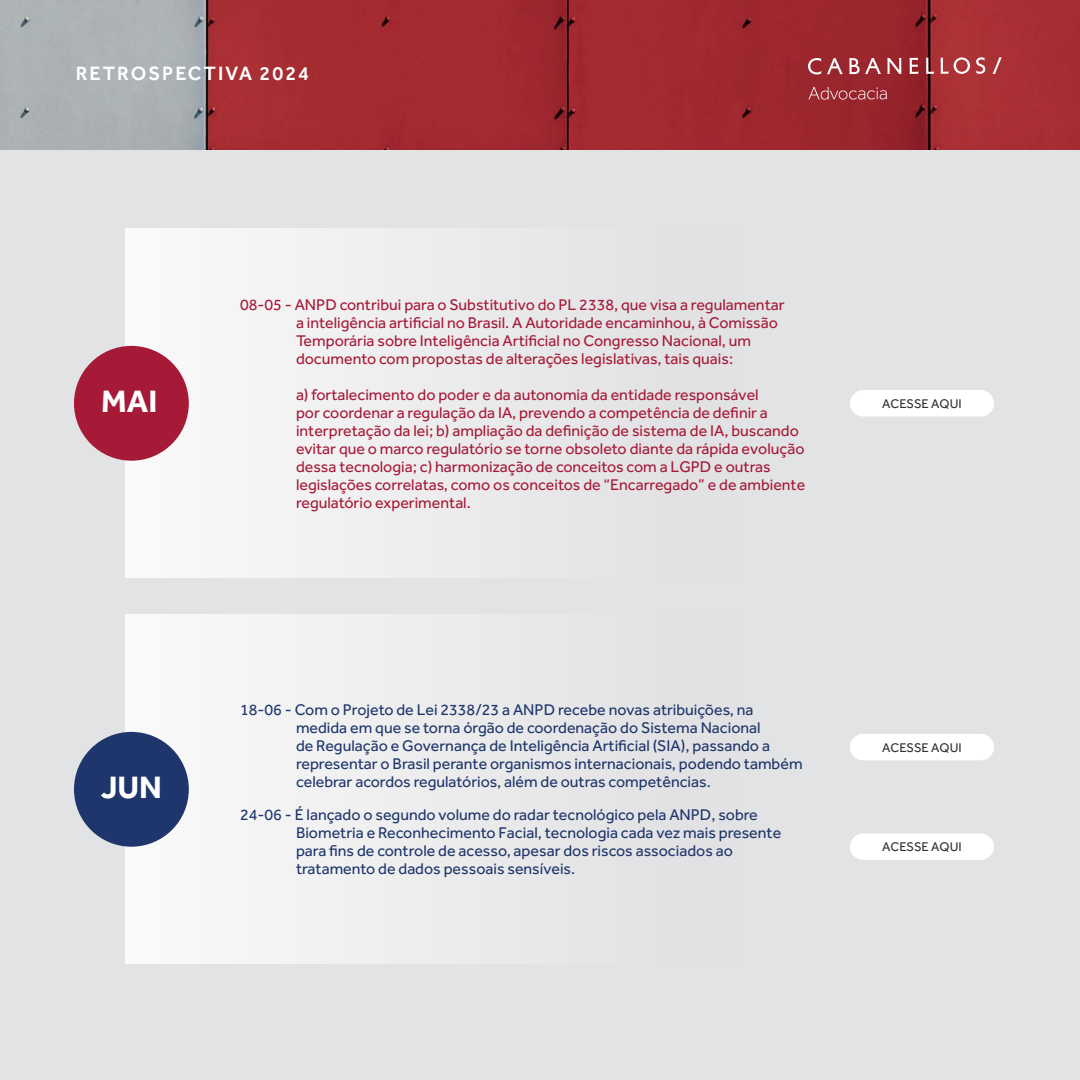
<style>
.page{position:relative;width:1080px;height:1080px;background:#fff}
.page>*{position:absolute;margin:0;border:0;box-sizing:border-box;transform-origin:0 0}
.t1{font:700 32px "Effra";color:#fff}
.t2{font:500 20px "Effra";letter-spacing:.1em;color:#fff}
.t3{font:16px/18px "Effra";color:#a61a38}
.t4{font:16px/18px "Effra";color:#1e366b}
.t5{font:13px "Effra";color:#333}
</style>
<div class="page">
<div style="left:0;top:130px;width:1080px;height:950px;background:#e2e3e4"></div>
<div style="left:125px;top:229px;width:309px;height:349px;background:#f3f3f4"></div>
<div style="left:125px;top:615px;width:309px;height:349px;background:#f3f3f4"></div>
<div style="left:74px;top:732px;width:115px;height:115px;background:#1e366b;border-radius:50%"></div>
<div style="left:74px;top:346px;width:115px;height:115px;background:#a61a38;border-radius:50%"></div>
<div style="left:850px;top:390px;width:144px;height:27px;background:#fff;border-radius:13px"></div>
<div style="left:850px;top:734px;width:144px;height:26px;background:#fff;border-radius:13px"></div>
<div style="left:850px;top:833px;width:144px;height:27px;background:#fff;border-radius:13px"></div>
<img style="left:0;top:0;width:1080px;height:150px">
<svg style="left:808px;top:58px;width:13px;height:16px"></svg>
<svg style="left:827px;top:58px;width:16px;height:16px"></svg>
<svg style="left:849px;top:58px;width:32px;height:16px"></svg>
<svg style="left:887px;top:58px;width:15px;height:16px"></svg>
<svg style="left:909px;top:58px;width:10px;height:16px"></svg>
<svg style="left:926px;top:58px;width:8px;height:16px"></svg>
<svg style="left:940px;top:57px;width:30px;height:17px"></svg>
<svg style="left:976px;top:57px;width:9px;height:17px"></svg>
<svg style="left:993px;top:57px;width:9px;height:17px"></svg>
<svg style="left:809px;top:87px;width:78px;height:13px"></svg>
<p class="t2" style="left:76px;top:62px;width:235px">RETROSPECTIVA 2024</p>
<h1 class="t1" style="left:101px;top:382px;width:58px">MAI</h1>
<h1 class="t1" style="left:101px;top:768px;width:63px">JUN</h1>
<p class="t3" style="left:296px;top:295px;width:490px;text-indent:-56px">08-05 - ANPD contribui para o Substitutivo do PL 2338, que visa a regulamentar a inteligência artificial no Brasil. A Autoridade encaminhou, à Comissão Temporária sobre Inteligência Artificial no Congresso Nacional, um documento com propostas de alterações legislativas, tais quais:</p>
<p class="t3" style="left:296px;top:385px;width:511px">a) fortalecimento do poder e da autonomia da entidade responsável<br>por coordenar a regulação da IA, prevendo a competência de definir a interpretação da lei; b) ampliação da definição de sistema de IA, buscando evitar que o marco regulatório se torne obsoleto diante da rápida evolução dessa tecnologia; c) harmonização de conceitos com a LGPD e outras legislações correlatas, como os conceitos de “Encarregado” e de ambiente regulatório experimental.</p>
<p class="t5" style="left:882px;top:396px;width:81px">ACESSE AQUI</p>
<p class="t4" style="left:296px;top:701px;width:508px;text-indent:-56px">18-06 - Com o Projeto de Lei 2338/23 a ANPD recebe novas atribuições, na medida em que se torna órgão de coordenação do Sistema Nacional<br>de Regulação e Governança de Inteligência Artificial (SIA), passando a representar o Brasil perante organismos internacionais, podendo também celebrar acordos regulatórios, além de outras competências.</p>
<p class="t4" style="left:296px;top:806px;width:487px;text-indent:-56px">24-06 - É lançado o segundo volume do radar tecnológico pela ANPD, sobre Biometria e Reconhecimento Facial, tecnologia cada vez mais presente para fins de controle de acesso, apesar dos riscos associados ao tratamento de dados pessoais sensíveis.</p>
<p class="t5" style="left:882px;top:740px;width:81px">ACESSE AQUI</p>
<p class="t5" style="left:882px;top:839px;width:81px">ACESSE AQUI</p>
</div>
